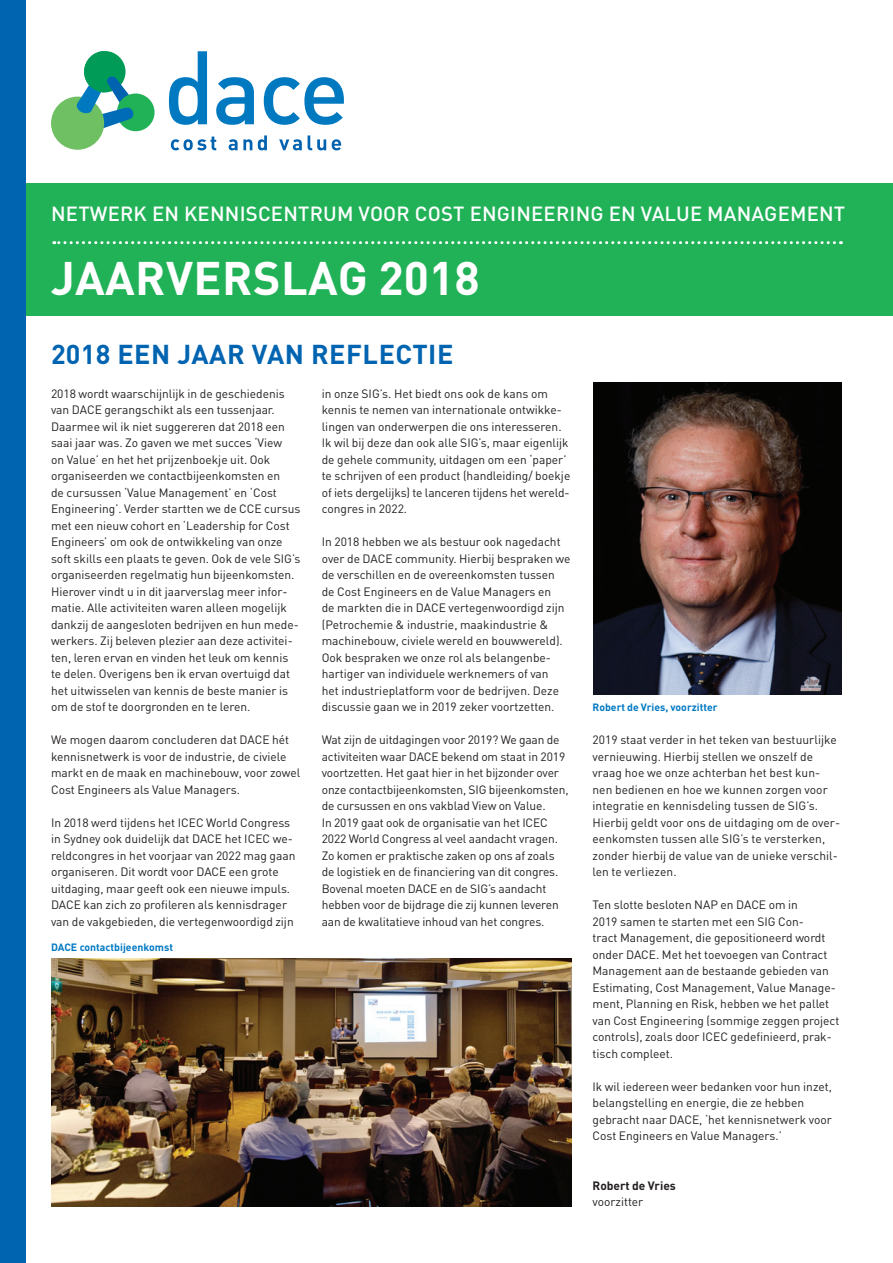
<style>
.page{position:relative;width:893px;height:1263px;background:#fff}
.page>*{position:absolute;margin:0;border:0;box-sizing:border-box;transform-origin:0 0}
.t1{font:700 46.5px "DIN Pro";letter-spacing:.01em;color:#fff}
.t2{font:700 27px "DIN Pro";letter-spacing:.02em;color:#0164b1}
.t3{font:500 20.25px "DIN Pro";letter-spacing:.01em;color:#fff}
.t4{font:12px/16.5px "DIN Pro";color:#231f20}
.t5{font:700 12px "DIN Pro";color:#231f20}
.t6{font:700 10.5px "DIN Pro";color:#0079c2}
</style>
<div class="page">
<div style="left:0;top:183px;width:893px;height:132px;background:#21b258"></div>
<div style="left:0;top:0;width:26px;height:1263px;background:#0164b1"></div>
<div style="left:117px;top:94px;width:38px;height:37px;background:#21b258;border-radius:50%"></div>
<div style="left:51px;top:97px;width:53px;height:53px;background:#6fc063;border-radius:50%"></div>
<svg style="left:76px;top:51px;width:58px;height:81px"></svg>
<svg style="left:169px;top:51px;width:38px;height:74px"></svg>
<svg style="left:216px;top:77px;width:38px;height:48px"></svg>
<svg style="left:264px;top:77px;width:80px;height:48px"></svg>
<svg style="left:171px;top:137px;width:45px;height:13px"></svg>
<svg style="left:229px;top:139px;width:23px;height:11px"></svg>
<svg style="left:258px;top:135px;width:9px;height:15px"></svg>
<svg style="left:279px;top:139px;width:23px;height:11px"></svg>
<svg style="left:308px;top:135px;width:18px;height:15px"></svg>
<svg style="left:332px;top:139px;width:9px;height:11px"></svg>
<img style="left:51px;top:959px;width:520px;height:247px">
<img style="left:593px;top:382px;width:249px;height:313px">
<svg style="left:54px;top:241px;width:780px;height:3px"></svg>
<h3 class="t3" style="left:51px;top:200px;width:796px">NETWERK EN KENNISCENTRUM VOOR COST ENGINEERING EN VALUE MANAGEMENT</h3>
<h1 class="t1" style="left:51px;top:246px;width:430px">Jaarverslag 2018</h1>
<h2 class="t2" style="left:51px;top:336px;width:404px">2018 een jaar van reflectie</h2>
<p class="t4" style="left:51px;top:384px;width:251px">2018 wordt waarschijnlijk in de geschiedenis van DACE gerangschikt als een tussenjaar.<br>Daarmee wil ik niet suggereren dat 2018 een saai jaar was. Zo gaven we met succes ‘View<br>on Value’ en het het prijzenboekje uit. Ook organiseerden we contactbijeenkomsten en<br>de cursussen ‘Value Management’ en ‘Cost Engineering’. Verder startten we de CCE cursus met een nieuw cohort en ‘Leadership for Cost Engineers’ om ook de ontwikkeling van onze soft skills een plaats te geven. Ook de vele SIG’s organiseerden regelmatig hun bijeenkomsten.<br>Hierover vindt u in dit jaarverslag meer infor&shy;matie. Alle activiteiten waren alleen mogelijk dankzij de aangesloten bedrijven en hun mede&shy;werkers. Zij beleven plezier aan deze activitei&shy;ten, leren ervan en vinden het leuk om kennis te delen. Overigens ben ik ervan overtuigd dat het uitwisselen van kennis de beste manier is om de stof te doorgronden en te leren.</p>
<p class="t4" style="left:51px;top:731px;width:251px">We mogen daarom concluderen dat DACE hét kennisnetwerk is voor de industrie, de civiele markt en de maak en machinebouw, voor zowel Cost Engineers als Value Managers.</p>
<p class="t4" style="left:51px;top:813px;width:246px">In 2018 werd tijdens het ICEC World Congress in Sydney ook duidelijk dat DACE het ICEC we&shy;reldcongres in het voorjaar van 2022 mag gaan organiseren. Dit wordt voor DACE een grote uitdaging, maar geeft ook een nieuwe impuls.<br>DACE kan zich zo profileren als kennisdrager van de vakgebieden, die vertegenwoordigd zijn</p>
<p class="t6" style="left:51px;top:940px;width:124px">DACE contactbijeenkomst</p>
<p class="t4" style="left:322px;top:384px;width:250px">in onze SIG’s. Het biedt ons ook de kans om kennis te nemen van internationale ontwikke&shy;lingen van onderwerpen die ons interesseren.<br>Ik wil bij deze dan ook alle SIG’s, maar eigenlijk de gehele community, uitdagen om een ‘paper’ te schrijven of een product (handleiding/ boekje of iets dergelijks) te lanceren tijdens het wereld&shy;congres in 2022.</p>
<p class="t4" style="left:322px;top:533px;width:250px">In 2018 hebben we als bestuur ook nagedacht over de DACE community. Hierbij bespraken we de verschillen en de overeenkomsten tussen de Cost Engineers en de Value Managers en<br>de markten die in DACE vertegenwoordigd zijn (Petrochemie &amp; industrie, maakindustrie &amp; machinebouw, civiele wereld en bouwwereld).<br>Ook bespraken we onze rol als belangenbe&shy;hartiger van individuele werknemers of van<br>het industrieplatform voor de bedrijven. Deze discussie gaan we in 2019 zeker voortzetten.</p>
<p class="t4" style="left:322px;top:731px;width:248px">Wat zijn de uitdagingen voor 2019? We gaan de activiteiten waar DACE bekend om staat in 2019 voortzetten. Het gaat hier in het bijzonder over onze contactbijeenkomsten, SIG bijeenkomsten, de cursussen en ons vakblad View on Value.<br>In 2019 gaat ook de organisatie van het ICEC 2022 World Congress al veel aandacht vragen.<br>Zo komen er praktische zaken op ons af zoals de logistiek en de financiering van dit congres.<br>Bovenal moeten DACE en de SIG’s aandacht hebben voor de bijdrage die zij kunnen leveren aan de kwalitatieve inhoud van het congres.</p>
<p class="t4" style="left:592px;top:731px;width:249px">2019 staat verder in het teken van bestuurlijke vernieuwing. Hierbij stellen we onszelf de vraag hoe we onze achterban het best kun&shy;nen bedienen en hoe we kunnen zorgen voor integratie en kennisdeling tussen de SIG’s.<br>Hierbij geldt voor ons de uitdaging om de over&shy;eenkomsten tussen alle SIG’s te versterken, zonder hierbij de value van de unieke verschil&shy;len te verliezen.</p>
<p class="t6" style="left:592px;top:700px;width:127px">Robert de Vries, voorzitter</p>
<p class="t4" style="left:592px;top:896px;width:248px">Ten slotte besloten NAP en DACE om in<br>2019 samen te starten met een SIG Con-<br>tract Management, die gepositioneerd wordt onder DACE. Met het toevoegen van Contract Management aan de bestaande gebieden van Estimating, Cost Management, Value Manage&shy;ment, Planning en Risk, hebben we het pallet van Cost Engineering (sommige zeggen project controls), zoals door ICEC gedefinieerd, prak&shy;tisch compleet.</p>
<p class="t4" style="left:592px;top:1077px;width:241px">Ik wil iedereen weer bedanken voor hun inzet, belangstelling en energie, die ze hebben gebracht naar DACE, ‘het kennisnetwerk voor Cost Engineers en Value Managers.’</p>
<p class="t5" style="left:592px;top:1177px;width:85px">Robert de Vries</p>
<p class="t4" style="left:592px;top:1193px;width:52px">voorzitter</p>
</div>
